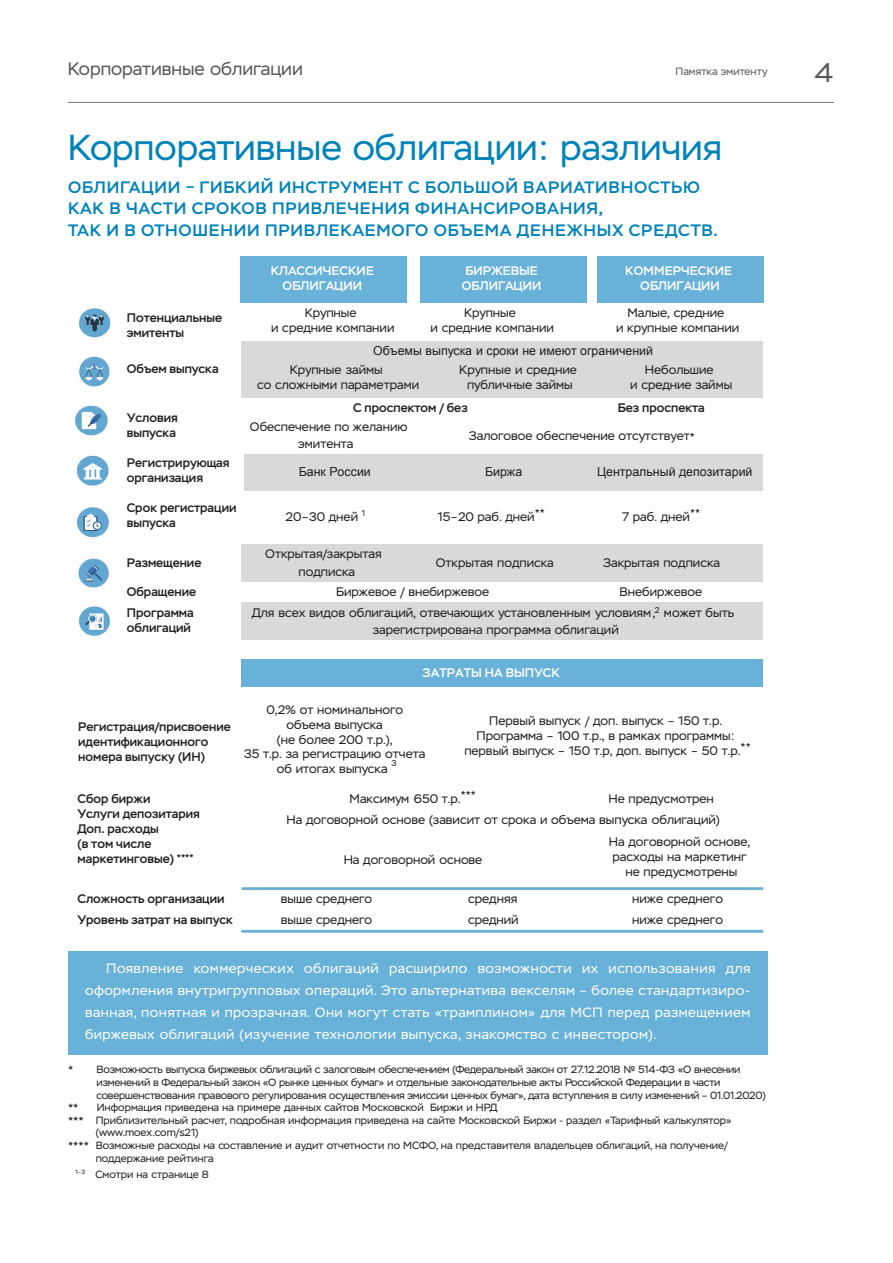
<style>
.page{position:relative;width:893px;height:1263px;background:#fff}
.page>*{position:absolute;margin:0;border:0;box-sizing:border-box;transform-origin:0 0}
.t1{font:36px "Stem";color:#0082ba}
.t2{font:27px "Stem";color:#57585a}
.t3{font:18px "Stem";color:#57585a}
.t4{font:500 16.5px/21.3px "Stem";letter-spacing:.045em;color:#0082ba}
.t5{font:13.5px/22.2px "Stem";letter-spacing:.035em;color:#fff;text-align:justify}
.t6{font:12.45px/14.9px "Stem";color:#231f20;text-align:center}
.t7{font:500 12.45px/14.9px "Stem";color:#231f20}
.t8{font:500 12.45px/14.9px "Stem";color:#fff;text-align:center}
.t9{font:12.45px "Arial";color:#231f20}
.t10{font:10.5px "Stem";color:#231f20}
.t11{font:10.5px "Stem";letter-spacing:-.02em;color:#231f20}
.t12{font:10.5px "Stem";color:#57585a}
.t13{font:8.4px "Stem";color:#231f20}
.s1{font-size:10.05px}
</style>
<div class="page">
<hr style="left:68px;top:102px;width:766px;height:1px;background:#76787b">
<div style="left:68px;top:951px;width:699px;height:103px;background:#68b1d8"></div>
<div style="left:240px;top:256px;width:167px;height:47px;background:#68b1d8"></div>
<div style="left:420px;top:256px;width:167px;height:47px;background:#68b1d8"></div>
<div style="left:242px;top:659px;width:521px;height:27px;background:#68b1d8"></div>
<div style="left:597px;top:256px;width:166px;height:47px;background:#68b1d8"></div>
<div style="left:241px;top:341px;width:522px;height:19px;background:#d9d9d8"></div>
<div style="left:241px;top:360px;width:167px;height:37px;background:#d9d9d8"></div>
<div style="left:408px;top:360px;width:167px;height:37px;background:#d9d9d8"></div>
<div style="left:575px;top:360px;width:188px;height:37px;background:#d9d9d8"></div>
<div style="left:244px;top:454px;width:173px;height:36px;background:#d9d9d8"></div>
<div style="left:417px;top:454px;width:173px;height:36px;background:#d9d9d8"></div>
<div style="left:590px;top:454px;width:173px;height:36px;background:#d9d9d8"></div>
<div style="left:241px;top:544px;width:174px;height:38px;background:#d9d9d8"></div>
<div style="left:415px;top:544px;width:174px;height:38px;background:#d9d9d8"></div>
<div style="left:589px;top:544px;width:174px;height:38px;background:#d9d9d8"></div>
<div style="left:241px;top:602px;width:522px;height:38px;background:#d9d9d8"></div>
<hr style="left:241px;top:887px;width:522px;height:3px;background:#68b1d8">
<hr style="left:241px;top:930px;width:522px;height:3px;background:#68b1d8">
<img style="left:75px;top:308px;width:36px;height:328px">
<h3 class="t3" style="left:68px;top:58px;width:237px">Корпоративные облигации</h3>
<p class="t12" style="left:675px;top:66px;width:93px">Памятка эмитенту</p>
<h2 class="t2" style="left:815px;top:56px;width:20px">4</h2>
<h1 class="t1" style="left:68px;top:127px;width:656px">Корпоративные облигации: различия</h1>
<h3 class="t4" style="left:68px;top:177px;width:651px">облигации – гибКий инструмент с большой вариативностью<br>КаК в части сроКов привлечения финансирования,<br>таК и в отношении привлеКаемого объема денежных средств.</h3>
<p class="t8" style="left:271px;top:263px;width:105px">КЛАССИЧЕСКИЕ<br>ОБЛИГАЦИИ</p>
<p class="t8" style="left:462px;top:263px;width:81px;text-align:left">БИРЖЕВЫЕ<br>ОБЛИГАЦИИ</p>
<p class="t8" style="left:625px;top:263px;width:108px">КОММЕРЧЕСКИЕ<br>ОБЛИГАЦИИ</p>
<p class="t7" style="left:127px;top:310px;width:97px">Потенциальные эмитенты</p>
<p class="t6" style="left:271px;top:306px;width:125px">Крупные<br>и средние компании</p>
<p class="t6" style="left:430px;top:306px;width:125px">Крупные<br>и средние компании</p>
<p class="t6" style="left:616px;top:306px;width:125px">Малые, средние<br>и крупные компании</p>
<p class="t7" style="left:127px;top:362px;width:93px">Объем выпуска</p>
<p class="t9" style="left:373px;top:343px;width:282px">Объемы выпуска и сроки не имеют ограничений</p>
<p class="t6" style="left:257px;top:363px;width:164px">Крупные займы<br>со сложными параметрами</p>
<p class="t6" style="left:459px;top:363px;width:119px">Крупные и средние публичные займы</p>
<p class="t6" style="left:630px;top:363px;width:104px">Небольшие<br>и средние займы</p>
<p class="t7" style="left:127px;top:410px;width:53px">Условия выпуска</p>
<p class="t7" style="left:353px;top:400px;width:116px">С проспектом / без</p>
<p class="t7" style="left:618px;top:400px;width:89px">Без проспекта</p>
<p class="t6" style="left:250px;top:418px;width:159px;line-height:17.1px">Обеспечение по желанию эмитента</p>
<p class="t6" style="left:469px;top:428px;width:228px">Залоговое обеспечение отсутствует<span class="s1">*</span></p>
<p class="t7" style="left:127px;top:455px;width:104px">Регистрирующая организация</p>
<p class="t9" style="left:299px;top:463px;width:74px">Банк России</p>
<p class="t9" style="left:485px;top:463px;width:39px">Биржа</p>
<p class="t9" style="left:597px;top:463px;width:157px">Центральный депозитарий</p>
<p class="t7" style="left:127px;top:500px;width:111px">Срок регистрации выпуска</p>
<p class="t6" style="left:286px;top:509px;width:81px">20–30 дней <sup>1</sup></p>
<p class="t6" style="left:438px;top:509px;width:108px">15–20 раб. дней<sup>**</sup></p>
<p class="t6" style="left:622px;top:509px;width:79px">7 раб. дней<sup>**</sup></p>
<p class="t7" style="left:127px;top:555px;width:76px">Размещение</p>
<p class="t6" style="left:265px;top:546px;width:118px;line-height:17.1px">Открытая/закрытая подписка</p>
<p class="t6" style="left:436px;top:555px;width:120px">Открытая подписка</p>
<p class="t6" style="left:603px;top:555px;width:118px">Закрытая подписка</p>
<p class="t7" style="left:127px;top:585px;width:71px">Обращение</p>
<p class="t6" style="left:336px;top:585px;width:155px">Биржевое / внебиржевое</p>
<p class="t6" style="left:620px;top:585px;width:84px">Внебиржевое</p>
<p class="t7" style="left:127px;top:605px;width:69px">Программа облигаций</p>
<p class="t6" style="left:252px;top:604px;width:484px;line-height:17.1px">Для всех видов облигаций, отвечающих установленным условиям <sup>2</sup>, может быть зарегистрирована программа облигаций</p>
<p class="t8" style="left:423px;top:665px;width:139px">ЗАТРАТЫ НА ВЫПУСК</p>
<p class="t7" style="left:78px;top:719px;width:154px">Регистрация/присвоение идентификационного номера выпуску (ИН)</p>
<p class="t6" style="left:244px;top:702px;width:183px">0,2% от номинального объема выпуска<br>(не более 200 т.р.),<br>35 т.р. за регистрацию отчета об итогах выпуска</p>
<p class="t13" style="left:391px;top:758px;width:7px">3</p>
<p class="t6" style="left:464px;top:714px;width:288px">Первый выпуск / доп. выпуск – 150 т.р.<br>Программа – 100 т.р., в рамках программы: первый выпуск – 150 т.р, доп. выпуск – 50 т.р.<sup>**</sup></p>
<p class="t7" style="left:77px;top:791px;width:124px">Сбор биржи<br>Услуги депозитария<br>Доп. расходы<br>(в том числе маркетинговые) <sup>****</sup></p>
<p class="t6" style="left:350px;top:792px;width:128px">Максимум 650 т.р.<sup>***</sup></p>
<p class="t6" style="left:287px;top:789px;width:435px;line-height:20.7px;text-align:left;text-indent:322px">Не предусмотрен<br>На договорной основе (зависит от срока и объема выпуска облигаций)</p>
<p class="t6" style="left:344px;top:852px;width:140px">На договорной основе</p>
<p class="t6" style="left:609px;top:835px;width:143px">На договорной основе, расходы на маркетинг не предусмотрены</p>
<p class="t7" style="left:77px;top:891px;width:149px">Сложность организации</p>
<p class="t6" style="left:281px;top:892px;width:93px">выше среднего</p>
<p class="t6" style="left:468px;top:892px;width:51px">средняя</p>
<p class="t6" style="left:632px;top:892px;width:92px">ниже среднего</p>
<p class="t7" style="left:77px;top:912px;width:157px">Уровень затрат на выпуск</p>
<p class="t6" style="left:281px;top:912px;width:93px">выше среднего</p>
<p class="t6" style="left:468px;top:912px;width:52px">средний</p>
<p class="t6" style="left:632px;top:912px;width:92px">ниже среднего</p>
<p class="t5" style="left:85px;top:957px;width:667px;text-indent:21px">Появление коммерческих облигаций расширило возможности их использования для оформления внутригрупповых операций. Это альтернатива векселям – более стандартизиро&shy;ванная, понятная и прозрачная. Они могут стать «трамплином» для МСП перед размещением биржевых облигаций (изучение технологии выпуска, знакомство с инвестором).</p>
<p class="t11" style="left:68px;top:1063px;width:674px">* Возможность выпуска биржевых облигаций с залоговым обеспечением (Федеральный закон от 27.12.2018 № 514-ФЗ «О внесении</p>
<p class="t11" style="left:97px;top:1076px;width:625px">изменений в Федеральный закон «О рынке ценных бумаг» и отдельные законодательные акты Российской Федерации в части</p>
<p class="t11" style="left:97px;top:1089px;width:671px">совершенствования правового регулирования осуществления эмиссии ценных бумаг», дата вступления в силу изменений – 01.01.2020)</p>
<p class="t11" style="left:68px;top:1101px;width:12px">**</p>
<p class="t10" style="left:97px;top:1101px;width:402px">Информация приведена на примере данных сайтов Московской Биржи и НРД</p>
<p class="t10" style="left:68px;top:1114px;width:665px">*** Приблизительный расчет, подробная информация приведена на сайте Московской Биржи - раздел «Тарифный калькулятор»</p>
<p class="t10" style="left:96px;top:1126px;width:104px">(www.moex.com/s21)</p>
<p class="t10" style="left:68px;top:1139px;width:661px">**** Возможные расходы на составление и аудит отчетности по МСФО, на представителя владельцев облигаций, на получение/</p>
<p class="t10" style="left:96px;top:1152px;width:120px">поддержание рейтинга</p>
<p class="t10" style="left:75px;top:1168px;width:135px"><sup>1–3</sup> Смотри на странице 8</p>
</div>
